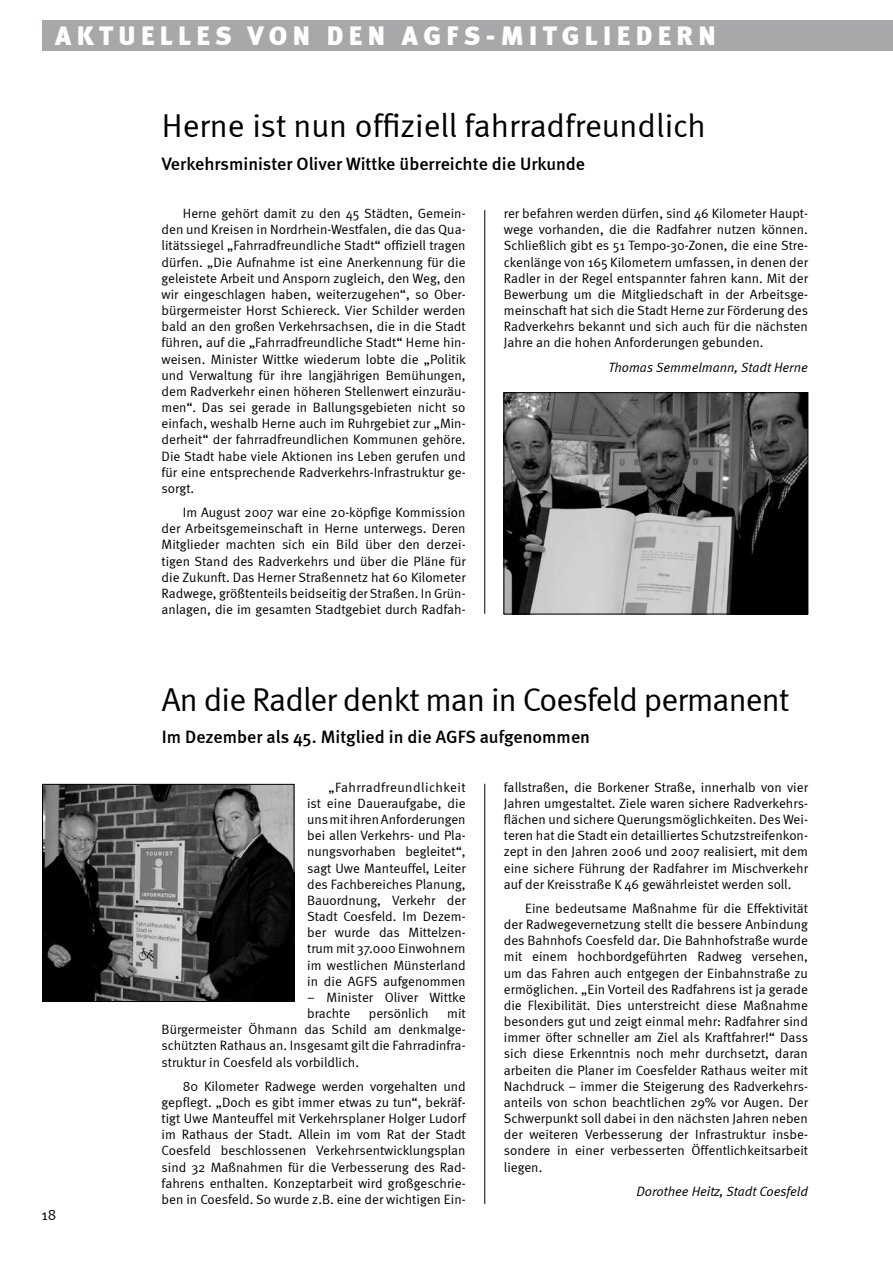
<style>
.page{position:relative;width:893px;height:1263px;background:#fff}
.page>*{position:absolute;margin:0;border:0;box-sizing:border-box;transform-origin:0 0}
.t1{font:33px "Meta Normal";letter-spacing:-.015em;color:#000}
.t2{font:900 27px "Meta";letter-spacing:.2em;color:#fff}
.t3{font:500 18px "Meta";color:#000}
.t4{font:15px "Meta Normal";color:#000}
.t5{font:13.5px/16.2px "Meta Normal";color:#000;text-align:justify}
.t6{font:italic 13.5px "Meta Normal";color:#000}
</style>
<div class="page">
<div style="left:43px;top:20px;width:850px;height:30px;background:#a7a8aa"></div>
<hr style="left:484px;top:210px;width:1px;height:404px;background:#000">
<hr style="left:484px;top:784px;width:1px;height:420px;background:#000">
<img style="left:505px;top:394px;width:301px;height:218px">
<div style="left:503px;top:392px;width:305px;height:222px;border:1px solid #000"></div>
<img style="left:44px;top:786px;width:248px;height:214px">
<div style="left:42px;top:784px;width:252px;height:218px;border:1px solid #000"></div>
<h2 class="t2" style="left:55px;top:19px;width:368px">AKTUELLES VON DEN AGFS</h2>
<h2 class="t2" style="left:486px;top:19px;width:231px">-MITGLIEDERN</h2>
<h1 class="t1" style="left:162px;top:107px;width:546px">Herne ist nun offiziell fahrradfreundlich</h1>
<h3 class="t3" style="left:162px;top:153px;width:425px">Verkehrsminister Oliver Wittke überreichte die Urkunde</h3>
<p class="t5" style="left:162px;top:205px;width:306px;text-align:left;text-indent:21px">Herne gehört damit zu den 45 Städten, Gemein&shy;den und Kreisen in Nordrhein-Westfalen, die das Qua&shy;litätssiegel „Fahrradfreundliche Stadt“ offiziell tragen dürfen. „Die Aufnahme ist eine Anerkennung für die geleistete Arbeit und Ansporn zugleich, den Weg, den wir eingeschlagen haben, weiterzugehen“, so Ober&shy;bürgermeister Horst Schiereck. Vier Schilder werden bald an den großen Verkehrsachsen, die in die Stadt führen, auf die „Fahrradfreundliche Stadt“ Herne hin&shy;weisen. Minister Wittke wiederum lobte die „Politik und Verwaltung für ihre langjährigen Bemühungen, dem Radverkehr einen höheren Stellenwert einzuräu&shy;men“. Das sei gerade in Ballungsgebieten nicht so einfach, weshalb Herne auch im Ruhrgebiet zur „Min&shy;derheit“ der fahrradfreundlichen Kommunen gehöre.<br>Die Stadt habe viele Aktionen ins Leben gerufen und für eine entsprechende Radverkehrs-I nfrastruktur ge‑ sorgt.</p>
<p class="t5" style="left:162px;top:504px;width:306px;text-indent:21px">Im August 2007 war eine 20-köpfige Kommission der Arbeitsgemeinschaft in Herne unterwegs. Deren Mitglieder machten sich ein Bild über den derzei&shy;tigen Stand des Radverkehrs und über die Pläne für die Zukunft. Das Herner Straßennetz hat 60 Kilometer Radwege, größtenteils beidseitig der Straßen. In Grün&shy;anlagen, die im gesamten Stadtgebiet durch Radfah-</p>
<p class="t5" style="left:504px;top:205px;width:306px">rer befahren werden dürfen, sind 46 Kilometer Haupt&shy;wege vorhanden, die die Radfahrer nutzen können.<br>Schließlich gibt es 51 Tempo-30-Zonen, die eine Stre&shy;ckenlänge von 165 Kilometern umfassen, in denen der Radler in der Regel entspannter fahren kann. Mit der Bewerbung um die Mitgliedschaft in der Arbeitsge&shy;meinschaft hat sich die Stadt Herne zur Förderung des Radverkehrs bekannt und sich auch für die nächsten Jahre an die hohen Anforderungen gebunden.</p>
<p class="t6" style="left:608px;top:359px;width:201px">Thomas Semmelmann, Stadt Herne</p>
<h1 class="t1" style="left:162px;top:680px;width:629px">An die Radler denkt man in Coesfeld permanent</h1>
<h3 class="t3" style="left:162px;top:727px;width:430px">Im Dezember als 45. Mitglied in die AGFS aufgenommen</h3>
<p class="t4" style="left:41px;top:1206px;width:16px">18</p>
<p class="t5" style="left:307px;top:779px;width:160px;text-indent:21px">„Fahrradfreundlichkeit ist eine Daueraufgabe, die uns mit ihren Anforderungen bei allen Verkehrs- und Pla&shy;nungsvorhaben begleitet“, sagt Uwe Manteuffel, Leiter des Fachbereiches Planung, Bauordnung, Verkehr der Stadt Coesfeld. Im Dezem&shy;ber wurde das Mittelzen&shy;trum mit 37.000 Einwohnern im westlichen Münsterland in die AGFS aufgenommen</p>
<p class="t5" style="left:307px;top:989px;width:160px">– Minister Oliver Wittke brachte</p>
<p class="t5" style="left:369px;top:1005px;width:61px">persönlich</p>
<p class="t5" style="left:162px;top:1005px;width:306px;text-indent:286px">mit Bürgermeister Öhmann das Schild am denkmalge&shy;schützten Rathaus an. Insgesamt gilt die Fahrradinfra&shy;struktur in Coesfeld als vorbildlich.</p>
<p class="t5" style="left:162px;top:1078px;width:306px;text-indent:21px">80 Kilometer Radwege werden vorgehalten und gepflegt. „Doch es gibt immer etwas zu tun“, bekräf&shy;tigt Uwe Manteuffel mit Verkehrsplaner Holger Ludorf im Rathaus der Stadt. Allein im vom Rat der Stadt Coesfeld beschlossenen Verkehrsentwicklungsplan sind 32 Maßnahmen für die Verbesserung des Rad&shy;fahrens enthalten. Konzeptarbeit wird großgeschrie&shy;ben in Coesfeld. So wurde z.B. eine der wichtigen Ein-</p>
<p class="t5" style="left:504px;top:779px;width:306px">fallstraßen, die Borkener Straße, innerhalb von vier Jahren umgestaltet. Ziele waren sichere Radverkehrs&shy;flächen und sichere Querungsmöglichkeiten. Des Wei&shy;teren hat die Stadt ein detailliertes Schutzstreifenkon&shy;zept in den Jahren 2006 und 2007 realisiert, mit dem eine sichere Führung der Radfahrer im Mischverkehr auf der Kreisstraße K 46 gewährleistet werden soll.</p>
<p class="t5" style="left:504px;top:900px;width:306px;text-indent:21px">Eine bedeutsame Maßnahme für die Effektivität der Radwegevernetzung stellt die bessere Anbindung des Bahnhofs Coesfeld dar. Die Bahnhofstraße wurde mit einem hochbordgeführten Radweg versehen, um das Fahren auch entgegen der Einbahnstraße zu ermöglichen. „Ein Vorteil des Radfahrens ist ja gerade die Flexibilität. Dies unterstreicht diese Maßnahme besonders gut und zeigt einmal mehr: Radfahrer sind immer öfter schneller am Ziel als Kraftfahrer!“ Dass sich diese Erkenntnis noch mehr durchsetzt, daran arbeiten die Planer im Coesfelder Rathaus weiter mit Nachdruck – immer die Steigerung des Radverkehrs&shy;anteils von schon beachtlichen 29% vor Augen. Der Schwerpunkt soll dabei in den nächsten Jahren neben der weiteren Verbesserung der I nfrastruktur insbe&shy;sondere in einer verbesserten Öffentlichkeitsarbeit liegen.</p>
<p class="t6" style="left:636px;top:1183px;width:173px">Dorothee Heitz, Stadt Coesfeld</p>
</div>
